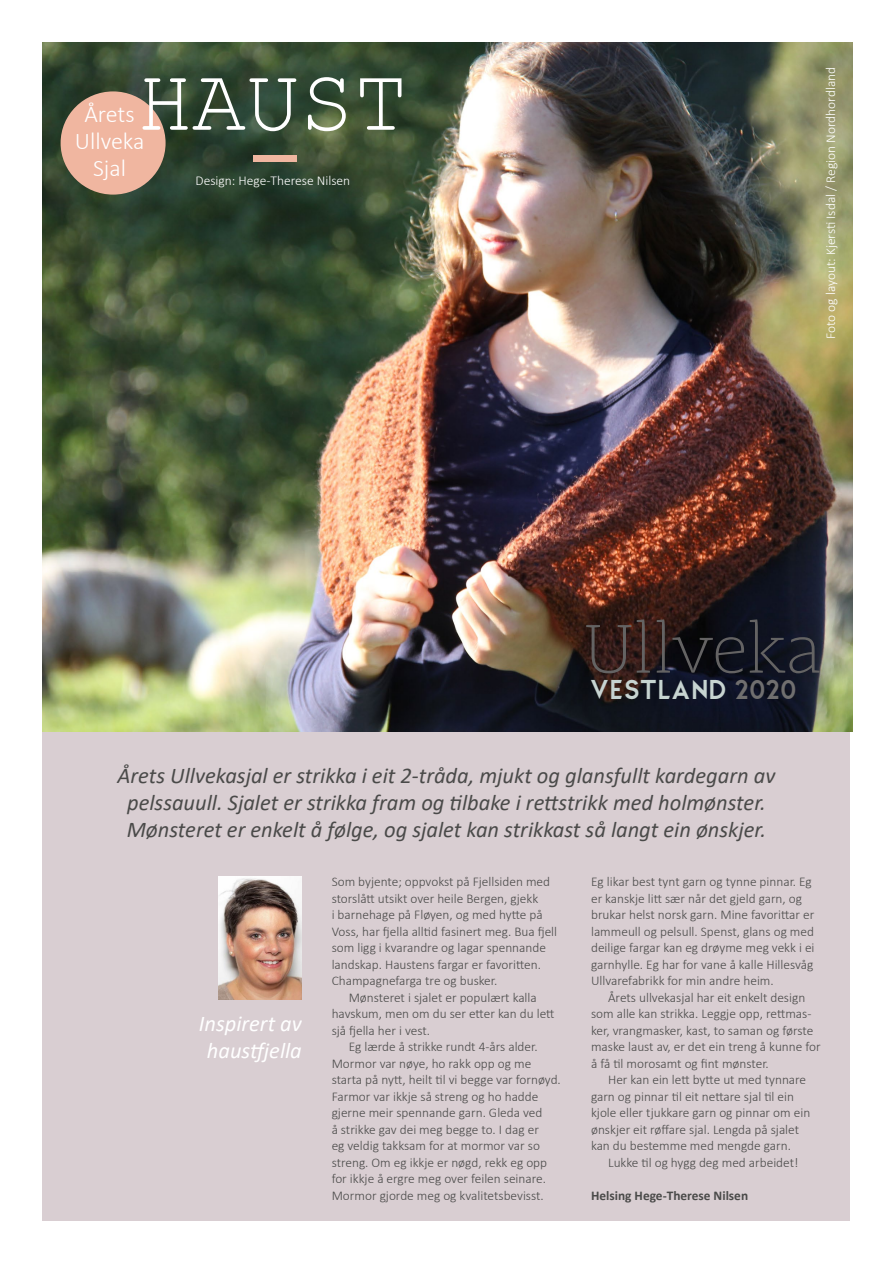
<style>
.page{position:relative;width:893px;height:1263px;background:#fff}
.page>*{position:absolute;margin:0;border:0;box-sizing:border-box;transform-origin:0 0}
.t1{font:90px "Courier New";color:#fff}
.t2{font:100 70.95px "Adagio Slab";letter-spacing:-.01em;color:#646363}
.t3{font:300 24px/27px "Calibri";color:#fff;text-align:center}
.t4{font:italic 22.5px/27px "Calibri";color:#4a4a49;text-align:center}
.t5{font:italic 22.5px/27px "Calibri";color:#fff;text-align:center}
.t6{font:21.15px "North";letter-spacing:.015em;color:#c7d4d1}
.t7{font:300 13.5px "Calibri";color:#fff}
.t8{font:300 13.35px/16.5px "Calibri";color:#4a4a49}
.t9{font:700 13.35px "Calibri";color:#4a4a49}
.s1{color:#706f6f}
</style>
<div class="page">
<div style="left:43px;top:731px;width:807px;height:489px;background:#d9ced2"></div>
<img style="left:43px;top:43px;width:810px;height:688px">
<img style="left:218px;top:876px;width:84px;height:123px">
<div style="left:61px;top:91px;width:105px;height:104px;background:#f0b6a0;border-radius:50%"></div>
<div style="left:253px;top:155px;width:44px;height:7px;background:#f0b6a0"></div>
<h1 class="t1" style="left:138px;top:46px;width:271px">HAUST</h1>
<p class="t7" style="left:822px;top:339px;width:274px;rotate:-90deg">Foto og layout: Kjersti Isdal / Region Nordhordland</p>
<h3 class="t3" style="left:75px;top:101px;width:71px">Årets<br>Ullveka<br>Sjal</h3>
<p class="t7" style="left:195px;top:172px;width:156px">Design: Hege-Therese Nilsen</p>
<h2 class="t2" style="left:584px;top:605px;width:238px">Ullveka</h2>
<h3 class="t6" style="left:590px;top:679px;width:208px">VESTland <span class="s1">2020</span></h3>
<h3 class="t4" style="left:118px;top:761px;width:659px">Årets Ullvekasjal er strikka i eit 2-tråda, mjukt og glansfullt kardegarn av -pelssauull. Sjalet er strikka fram og tilbake i rettstrikk med holmønster. -Mønsteret er enkelt å følge, og sjalet kan strikkast så langt ein ønskjer.</h3>
<p class="t8" style="left:332px;top:873px;width:220px">Som byjente; oppvokst på Fjellsiden med</p>
<p class="t8" style="left:332px;top:890px;width:208px">storslått utsikt over heile Bergen, gjekk</p>
<p class="t8" style="left:332px;top:906px;width:213px">i barnehage på Fløyen, og med hytte på</p>
<p class="t8" style="left:332px;top:923px;width:227px">Voss, har fjella alltid fasinert meg. Bua fjell</p>
<p class="t8" style="left:332px;top:939px;width:216px">som ligg i kvarandre og lagar spennande</p>
<p class="t8" style="left:332px;top:956px;width:211px">landskap. Haustens fargar er favoritten.</p>
<p class="t8" style="left:332px;top:972px;width:167px">Champagnefarga tre og busker.</p>
<p class="t8" style="left:349px;top:989px;width:190px">Mønsteret i sjalet er populært kalla</p>
<p class="t8" style="left:332px;top:1005px;width:224px">havskum, men om du ser etter kan du lett</p>
<p class="t8" style="left:332px;top:1022px;width:100px">sjå fjella her i vest.</p>
<p class="t8" style="left:349px;top:1038px;width:190px">Eg lærde å strikke rundt 4-års alder.</p>
<p class="t8" style="left:332px;top:1055px;width:201px">Mormor var nøye, ho rakk opp og me</p>
<p class="t8" style="left:332px;top:1071px;width:231px">starta på nytt, heilt til vi begge var fornøyd.</p>
<p class="t8" style="left:332px;top:1088px;width:208px">Farmor var ikkje så streng og ho hadde</p>
<p class="t8" style="left:332px;top:1104px;width:212px">gjerne meir spennande garn. Gleda ved</p>
<p class="t8" style="left:332px;top:1121px;width:209px">å strikke gav dei meg begge to. I dag er</p>
<p class="t8" style="left:332px;top:1137px;width:210px">eg veldig takksam for at mormor var so</p>
<p class="t8" style="left:332px;top:1154px;width:217px">streng. Om eg ikkje er nøgd, rekk eg opp</p>
<p class="t8" style="left:332px;top:1170px;width:216px">for ikkje å ergre meg over feilen seinare.</p>
<p class="t8" style="left:332px;top:1187px;width:214px">Mormor gjorde meg og kvalitetsbevisst.</p>
<p class="t8" style="left:591px;top:873px;width:225px">Eg likar best tynt garn og tynne pinnar. Eg er kanskje litt sær når det gjeld garn, og brukar helst norsk garn. Mine favorittar er lammeull og pelsull. Spenst, glans og med deilige fargar kan eg drøyme meg vekk i ei garnhylle. Eg har for vane å kalle Hillesvåg Ullvarefabrikk for min andre heim.</p>
<p class="t8" style="left:591px;top:989px;width:231px;text-indent:17px">Årets ullvekasjal har eit enkelt design som alle kan strikka. Leggje opp, rettmas&shy;ker, vrangmasker, kast, to saman og første maske laust av, er det ein treng å kunne for å få til morosamt og fint mønster.</p>
<p class="t8" style="left:591px;top:1071px;width:221px;text-indent:17px">Her kan ein lett bytte ut med tynnare garn og pinnar til eit nettare sjal til ein kjole eller tjukkare garn og pinnar om ein ønskjer eit røffare sjal. Lengda på sjalet kan du bestemme med mengde garn.</p>
<p class="t8" style="left:608px;top:1154px;width:192px">Lukke til og hygg deg med arbeidet!</p>
<p class="t9" style="left:591px;top:1186px;width:159px">Helsing Hege-Therese Nilsen</p>
<h3 class="t5" style="left:199px;top:1009px;width:105px">Inspirert av haustfjella</h3>
</div>
